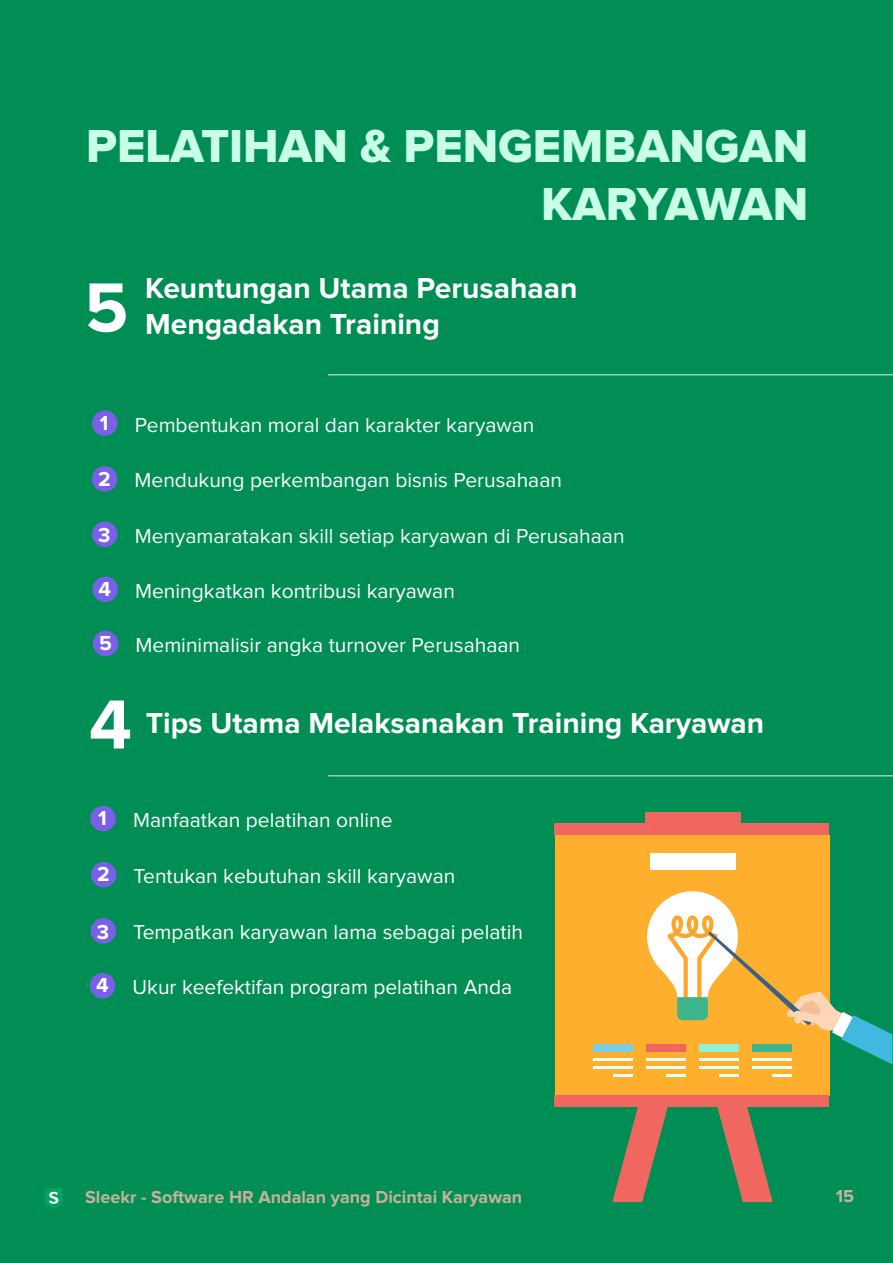
<style>
.page{position:relative;width:893px;height:1263px;background:#008e55}
.page>*{position:absolute;margin:0;border:0;box-sizing:border-box;transform-origin:0 0}
.t1{font:700 72px "Proxima Nova";color:#fff}
.t2{font:48px/57.6px "Proxima Nova Extrabld";color:#caffe7;text-align:right}
.t3{font:700 30px/36px "Proxima Nova";color:#fff}
.t4{font:21px "Proxima Nova";color:#fff}
.t5{font:21px "Proxima Nova";color:#f9f9f9}
.t6{font:700 21px "Proxima Nova";color:#fff}
.t7{font:700 18px "Proxima Nova";color:#c7b299}
.s1{font-weight:700}
.s2{font-weight:700;color:#fff}
</style>
<div class="page">
<svg style="left:328px;top:374px;width:565px;height:1px"></svg>
<div style="left:92px;top:410px;width:26px;height:26px;background:#7a60e9;border-radius:50%"></div>
<div style="left:92px;top:577px;width:26px;height:25px;background:#7a60e9;border-radius:50%"></div>
<div style="left:92px;top:466px;width:25px;height:26px;background:#7a60e9;border-radius:50%"></div>
<div style="left:93px;top:631px;width:25px;height:25px;background:#7a60e9;border-radius:50%"></div>
<div style="left:92px;top:522px;width:26px;height:25px;background:#7a60e9;border-radius:50%"></div>
<svg style="left:328px;top:775px;width:565px;height:1px"></svg>
<div style="left:90px;top:806px;width:26px;height:25px;background:#7a60e9;border-radius:50%"></div>
<div style="left:90px;top:973px;width:25px;height:25px;background:#7a60e9;border-radius:50%"></div>
<div style="left:91px;top:862px;width:25px;height:25px;background:#7a60e9;border-radius:50%"></div>
<div style="left:91px;top:918px;width:25px;height:26px;background:#7a60e9;border-radius:50%"></div>
<div style="left:555px;top:823px;width:274px;height:12px;background:#f06760"></div>
<div style="left:555px;top:835px;width:275px;height:260px;background:#ffaf2e"></div>
<div style="left:555px;top:1095px;width:274px;height:12px;background:#f06760"></div>
<div style="left:645px;top:812px;width:95px;height:11px;background:#f06760"></div>
<svg style="left:717px;top:1107px;width:56px;height:95px"></svg>
<svg style="left:612px;top:1107px;width:56px;height:95px"></svg>
<hr style="left:752px;top:1066px;width:40px;height:3px;background:#fff">
<hr style="left:772px;top:1074px;width:20px;height:2px;background:#fff">
<hr style="left:699px;top:1066px;width:40px;height:3px;background:#fff">
<hr style="left:719px;top:1074px;width:20px;height:2px;background:#fff">
<hr style="left:646px;top:1058px;width:40px;height:3px;background:#fff">
<hr style="left:646px;top:1066px;width:40px;height:3px;background:#fff">
<hr style="left:666px;top:1074px;width:20px;height:2px;background:#fff">
<hr style="left:593px;top:1058px;width:40px;height:3px;background:#fff">
<hr style="left:593px;top:1066px;width:40px;height:3px;background:#fff">
<hr style="left:613px;top:1074px;width:20px;height:2px;background:#fff">
<div style="left:646px;top:1044px;width:40px;height:8px;background:#f06760"></div>
<div style="left:593px;top:1044px;width:40px;height:8px;background:#7acbe6"></div>
<div style="left:650px;top:854px;width:85px;height:16px;background:#fff"></div>
<svg style="left:647px;top:891px;width:245px;height:173px"></svg>
<svg style="left:45px;top:1188px;width:18px;height:20px"></svg>
<h2 class="t2" style="left:86px;top:119px;width:724px">PELATIHAN &amp; PENGEMBANGAN<br>KARYAWAN</h2>
<h1 class="t1" style="left:84px;top:275px;width:45px">5</h1>
<h3 class="t3" style="left:145px;top:271px;width:434px">Keuntungan Utama Perusahaan<br>Mengadakan Training</h3>
<p class="t6" style="left:100px;top:413px;width:10px">1</p>
<p class="t5" style="left:135px;top:415px;width:401px">Pembentukan moral dan karakter karyawan</p>
<p class="t4" style="left:98px;top:471px;width:465px"><span class="s1">2</span> Mendukung perkembangan bisnis Perusahaan</p>
<p class="t5" style="left:98px;top:526px;width:528px"><span class="s2">3</span> Menyamaratakan skill setiap karyawan di Perusahaan</p>
<p class="t4" style="left:99px;top:581px;width:358px"><span class="s1">4</span> Meningkatkan kontribusi karyawan</p>
<p class="t4" style="left:99px;top:635px;width:423px"><span class="s1">5</span> Meminimalisir angka turnover Perusahaan</p>
<h1 class="t1" style="left:89px;top:692px;width:44px">4</h1>
<h3 class="t3" style="left:146px;top:706px;width:620px">Tips Utama Melaksanakan Training Karyawan</h3>
<p class="t6" style="left:98px;top:809px;width:10px">1</p>
<p class="t4" style="left:133px;top:810px;width:261px">Manfaatkan pelatihan online</p>
<p class="t4" style="left:97px;top:867px;width:360px"><span class="s1">2</span> Tentukan kebutuhan skill karyawan</p>
<p class="t4" style="left:97px;top:923px;width:428px"><span class="s1">3</span> Tempatkan karyawan lama sebagai pelatih</p>
<p class="t4" style="left:96px;top:978px;width:418px"><span class="s1">4</span> Ukur keefektifan program pelatihan Anda</p>
<p class="t7" style="left:85px;top:1189px;width:439px">Sleekr - Software HR Andalan yang Dicintai Karyawan</p>
<p class="t7" style="left:836px;top:1188px;width:20px">15</p>
</div>
